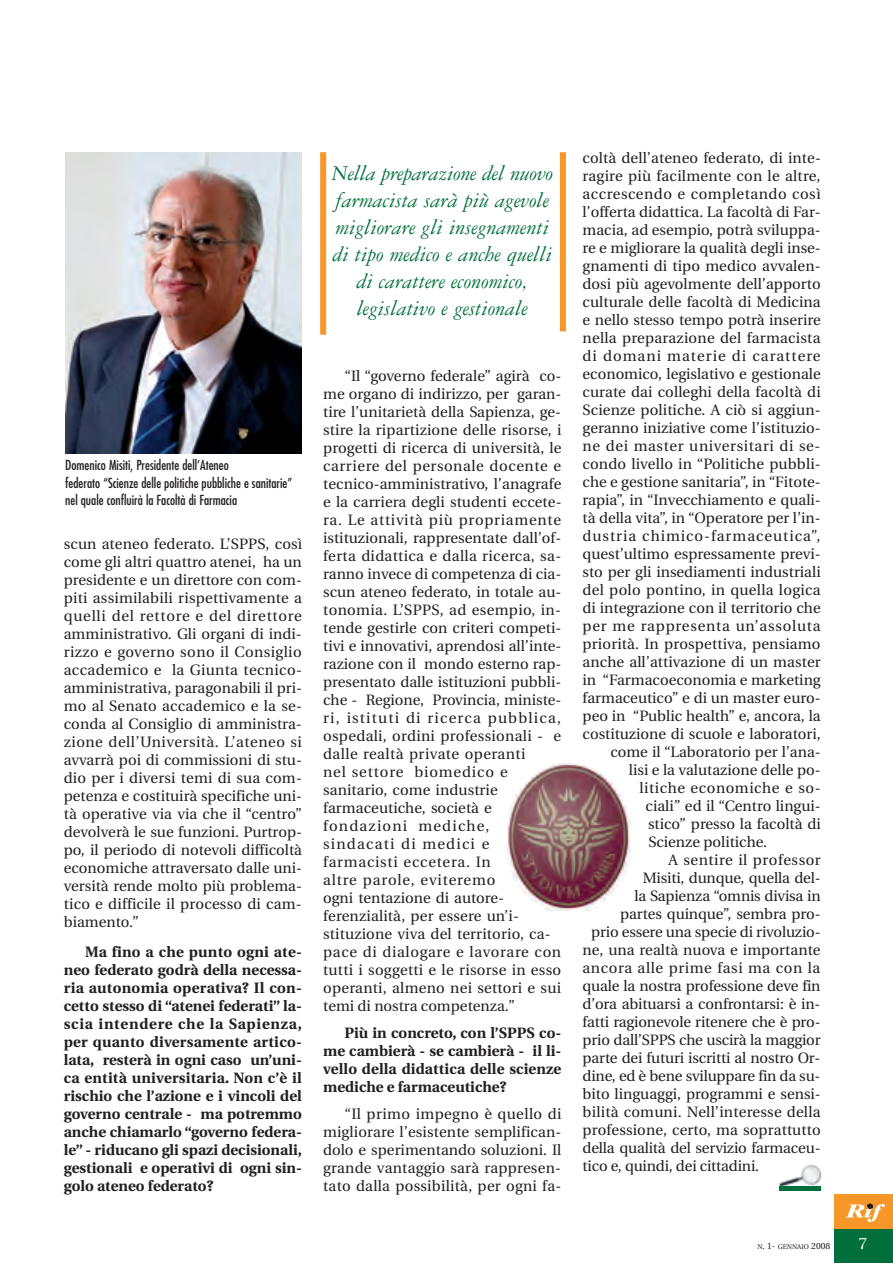
<style>
.page{position:relative;width:893px;height:1263px;background:#fff}
.page>*{position:absolute;margin:0;border:0;box-sizing:border-box;transform-origin:0 0}
.t1{font:italic 22.5px/27px "Garamond Three";color:#006f3c;text-align:center}
.t2{font:16.5px "Utopia";color:#fff}
.t3{font:15px/18px "Utopia";color:#231f20;text-align:justify}
.t4{font:700 15px/18px "Utopia";color:#231f20;text-align:justify}
.t5{font:15px "Utopia";letter-spacing:.035em;color:#231f20}
.t6{font:15px "Utopia";letter-spacing:.04em;color:#231f20}
.t7{font:15px "Utopia";letter-spacing:.065em;color:#231f20}
.t8{font:15px "Utopia";letter-spacing:.02em;color:#231f20}
.t9{font:15px "Utopia";letter-spacing:.05em;color:#231f20}
.t10{font:15px "Utopia";letter-spacing:.07em;color:#231f20}
.t11{font:condensed 13.5px/17.4px "Futura";color:#231f20}
.t12{font:6.75px "Utopia";color:#231f20}
.s1{font-size:9px}
</style>
<div class="page">
<img style="left:507px;top:762px;width:123px;height:148px">
<img style="left:778px;top:1164px;width:44px;height:26px">
<hr style="left:780px;top:1186px;width:41px;height:4px;background:#006f3c">
<div style="left:560px;top:152px;width:6px;height:179px;background:#f79727"></div>
<div style="left:320px;top:152px;width:6px;height:183px;background:#f79727"></div>
<div style="left:834px;top:1229px;width:59px;height:34px;background:#006f3c"></div>
<div style="left:834px;top:1195px;width:59px;height:34px;background:#f79727"></div>
<svg style="left:845px;top:1204px;width:40px;height:18px"></svg>
<img style="left:65px;top:152px;width:236px;height:301px">
<p class="t11" style="left:65px;top:457px;width:228px">Domenico Misiti, Presidente dell’Ateneo<br>federato “Scienze delle politiche pubbliche e sanitarie” nel quale confluirà la Facoltà di Farmacia</p>
<p class="t3" style="left:64px;top:536px;width:240px">scun ateneo federato. L’SPPS, così come gli altri quattro atenei, ha un presidente e un direttore con com&shy;piti assimilabili rispettivamente a quelli del rettore e del direttore amministrativo. Gli organi di indi&shy;rizzo e governo sono il Consiglio accademico e la Giunta tecnico&shy;amministrativa, paragonabili il pri&shy;mo al Senato accademico e la se&shy;conda al Consiglio di amministra&shy;zione dell’Università. L’ateneo si avvarrà poi di commissioni di stu&shy;dio per i diversi temi di sua com&shy;petenza e costituirà specifiche uni&shy;tà operative via via che il “centro” devolverà le sue funzioni. Purtrop&shy;po, il periodo di notevoli difficoltà economiche attraversato dalle uni&shy;versità rende molto più problema&shy;tico e difficile il processo di cam&shy;biamento.”</p>
<p class="t4" style="left:64px;top:944px;width:240px;text-indent:21px">Ma fino a che punto ogni ate&shy;neo federato godrà della necessa&shy;ria autonomia operativa? Il con&shy;cetto stesso di “atenei federati” la&shy;scia intendere che la Sapienza, per quanto diversamente artico&shy;lata, resterà in ogni caso un’uni&shy;ca entità universitaria. Non c’è il rischio che l’azione e i vincoli del governo centrale - ma potremmo anche chiamarlo “governo federa&shy;le” - riducano gli spazi decisionali, gestionali e operativi di ogni sin&shy;golo ateneo federato?</p>
<h1 class="t1" style="left:332px;top:161px;width:223px">Nella preparazione del nuovo farmacista sarà più agevole migliorare gli insegnamenti di tipo medico e anche quelli di carattere economico, legislativo e gestionale</h1>
<p class="t3" style="left:323px;top:368px;width:240px;text-align:left;text-indent:21px">“Il “governo federale” agirà co&shy;me organo di indirizzo, per garan&shy;tire l’unitarietà della Sapienza, ge&shy;stire la ripartizione delle risorse, i progetti di ricerca di università, le carriere del personale docente e tecnico-amministrativo, l’anagrafe e la carriera degli studenti eccete&shy;ra. Le attività più propriamente istituzionali, rappresentate dall’of&shy;ferta didattica e dalla ricerca, sa&shy;ranno invece di competenza di cia&shy;scun ateneo federato, in totale au&shy;tonomia. L’SPPS, ad esempio, in&shy;tende gestirle con criteri competi&shy;tivi e innovativi, aprendosi all’inte&shy;razione con il mondo esterno rap&shy;presentato dalle istituzioni pubbli&shy;che - Regione, Provincia, ministe&shy;ri, istituti di ricerca pubblica, ospedali, ordini professionali - e dalle realtà private operanti<br>nel settore biomedico e sanitario, come industrie farmaceutiche, società e fondazioni mediche, sindacati di medici e farmacisti eccetera. In<br>altre parole, eviteremo<br>ogni tentazione di autore&shy;ferenzialità, per essere un’i&shy;stituzione viva del territorio, ca&shy;pace di dialogare e lavorare con tutti i soggetti e le risorse in esso operanti, almeno nei settori e sui temi di nostra competenza.”</p>
<p class="t4" style="left:323px;top:1025px;width:240px;text-indent:21px">Più in concreto, con l’SPPS co&shy;me cambierà - se cambierà - il li&shy;vello della didattica delle scienze mediche e farmaceutiche?</p>
<p class="t3" style="left:323px;top:1106px;width:240px;text-indent:21px">“Il primo impegno è quello di migliorare l’esistente semplifican&shy;dolo e sperimentando soluzioni. Il grande vantaggio sarà rappresen&shy;tato dalla possibilità, per ogni fa-</p>
<p class="t3" style="left:583px;top:150px;width:240px">coltà dell’ateneo federato, di inte-</p>
<p class="t3" style="left:583px;top:168px;width:239px">ragire più facilmente con le altre,</p>
<p class="t5" style="left:583px;top:188px;width:240px">accrescendo e completando così</p>
<p class="t3" style="left:583px;top:204px;width:240px">l’offerta didattica. La facoltà di Far-</p>
<p class="t3" style="left:583px;top:222px;width:240px">macia, ad esempio, potrà sviluppa-</p>
<p class="t3" style="left:583px;top:240px;width:240px">re e migliorare la qualità degli inse-</p>
<p class="t3" style="left:583px;top:258px;width:240px">gnamenti di tipo medico avvalen-</p>
<p class="t3" style="left:583px;top:276px;width:240px">dosi più agevolmente dell’apporto</p>
<p class="t3" style="left:583px;top:294px;width:240px">culturale delle facoltà di Medicina</p>
<p class="t3" style="left:583px;top:312px;width:240px">e nello stesso tempo potrà inserire</p>
<p class="t3" style="left:583px;top:330px;width:239px">nella preparazione del farmacista</p>
<p class="t10" style="left:583px;top:350px;width:240px">di domani materie di carattere</p>
<p class="t3" style="left:583px;top:366px;width:240px">economico, legislativo e gestionale</p>
<p class="t3" style="left:583px;top:384px;width:240px">curate dai colleghi della facoltà di</p>
<p class="t3" style="left:583px;top:402px;width:240px">Scienze politiche. A ciò si aggiun-</p>
<p class="t3" style="left:583px;top:420px;width:240px">geranno iniziative come l’istituzio-</p>
<p class="t6" style="left:583px;top:440px;width:239px">ne dei master universitari di se-</p>
<p class="t3" style="left:583px;top:456px;width:240px">condo livello in “Politiche pubbli-</p>
<p class="t3" style="left:583px;top:474px;width:240px">che e gestione sanitaria”, in “Fitote-</p>
<p class="t3" style="left:583px;top:492px;width:240px">rapia”, in “Invecchiamento e quali-</p>
<p class="t3" style="left:583px;top:510px;width:240px">tà della vita”, in “Operatore per l’in-</p>
<p class="t7" style="left:583px;top:530px;width:239px">dustria chimico-farmaceutica”,</p>
<p class="t3" style="left:583px;top:546px;width:240px">quest’ultimo espressamente previ-</p>
<p class="t3" style="left:583px;top:564px;width:240px">sto per gli insediamenti industriali</p>
<p class="t8" style="left:583px;top:584px;width:240px">del polo pontino, in quella logica</p>
<p class="t3" style="left:583px;top:600px;width:240px">di integrazione con il territorio che</p>
<p class="t9" style="left:583px;top:620px;width:240px">per me rappresenta un’assoluta</p>
<p class="t3" style="left:583px;top:636px;width:240px">priorità. In prospettiva, pensiamo</p>
<p class="t3" style="left:583px;top:654px;width:240px">anche all’attivazione di un master</p>
<p class="t3" style="left:583px;top:672px;width:240px">in “Farmacoeconomia e marketing</p>
<p class="t3" style="left:583px;top:690px;width:240px">farmaceutico” e di un master euro-</p>
<p class="t3" style="left:583px;top:708px;width:240px">peo in “Public health” e, ancora, la</p>
<p class="t3" style="left:583px;top:726px;width:240px">costituzione di scuole e laboratori,</p>
<p class="t3" style="left:610px;top:744px;width:212px">come il “Laboratorio per l’ana-</p>
<p class="t3" style="left:629px;top:762px;width:193px">lisi e la valutazione delle po-</p>
<p class="t5" style="left:639px;top:782px;width:182px">litiche economiche e so-</p>
<p class="t3" style="left:645px;top:798px;width:177px">ciali” ed il “Centro lingui-</p>
<p class="t3" style="left:648px;top:816px;width:174px">stico” presso la facoltà di</p>
<p class="t3" style="left:648px;top:834px;width:120px">Scienze politiche.</p>
<p class="t5" style="left:668px;top:854px;width:154px">A sentire il professor</p>
<p class="t3" style="left:643px;top:870px;width:179px">Misiti, dunque, quella del-</p>
<p class="t3" style="left:634px;top:888px;width:188px">la Sapienza “omnis divisa in</p>
<p class="t3" style="left:620px;top:906px;width:202px">partes quinque”, sembra pro-</p>
<p class="t3" style="left:591px;top:924px;width:231px">prio essere una specie di rivoluzio-</p>
<p class="t3" style="left:583px;top:942px;width:240px">ne, una realtà nuova e importante</p>
<p class="t6" style="left:583px;top:962px;width:239px">ancora alle prime fasi ma con la</p>
<p class="t3" style="left:583px;top:978px;width:240px">quale la nostra professione deve fin</p>
<p class="t3" style="left:583px;top:996px;width:239px">d’ora abituarsi a confrontarsi: è in-</p>
<p class="t3" style="left:583px;top:1014px;width:239px">fatti ragionevole ritenere che è pro-</p>
<p class="t3" style="left:583px;top:1032px;width:239px">prio dall’SPPS che uscirà la maggior</p>
<p class="t3" style="left:583px;top:1050px;width:239px">parte dei futuri iscritti al nostro Or-</p>
<p class="t3" style="left:583px;top:1068px;width:239px">dine, ed è bene sviluppare fin da su-</p>
<p class="t3" style="left:583px;top:1086px;width:240px">bito linguaggi, programmi e sensi-</p>
<p class="t3" style="left:583px;top:1104px;width:240px">bilità comuni. Nell’interesse della</p>
<p class="t3" style="left:583px;top:1122px;width:240px">professione, certo, ma soprattutto</p>
<p class="t3" style="left:583px;top:1140px;width:239px">della qualità del servizio farmaceu-</p>
<p class="t3" style="left:583px;top:1158px;width:178px">tico e, quindi, dei cittadini.</p>
<p class="t12" style="left:757px;top:1244px;width:75px">N<span class="s1">. 1-</span> GENNAIO <span class="s1">2008</span></p>
<p class="t2" style="left:858px;top:1236px;width:10px">7</p>
</div>
